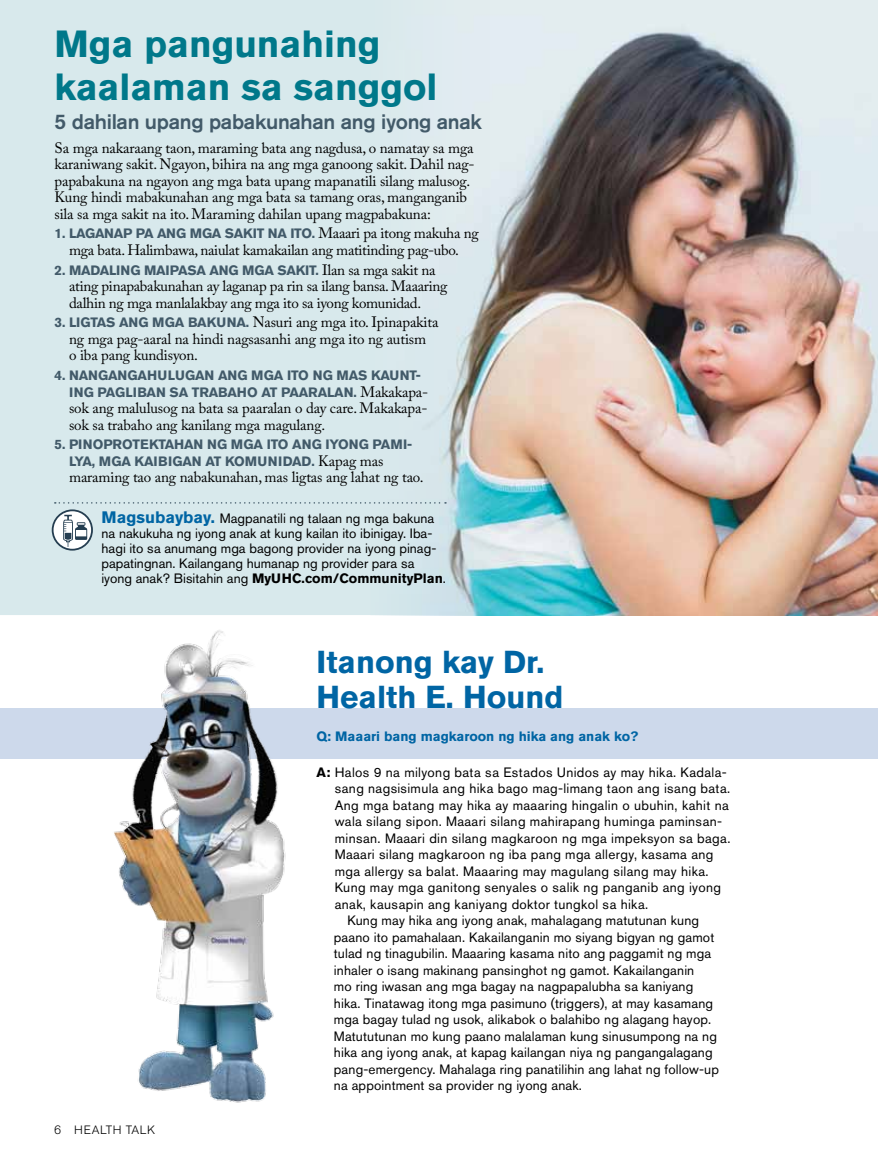
<style>
.page{position:relative;width:878px;height:1161px;background:#fff}
.page>*{position:absolute;margin:0;border:0;box-sizing:border-box;transform-origin:0 0}
.t1{font:700 37.5px/43.5px "Akzidenz Grotesk BE";color:#00788a}
.t2{font:700 31.5px/34.5px "Akzidenz Grotesk BE";color:#0065a4}
.t3{font:500 21px "Akzidenz Grotesk BE";letter-spacing:-.015em;color:#425a69}
.t4{font:15px/16.5px "Adobe Caslon Pro";letter-spacing:-.01em;color:#000}
.t5{font:13.5px/15px "Akzidenz Grotesk BE";letter-spacing:.01em;color:#000}
.t6{font:700 13.5px/16.5px "Akzidenz Grotesk BE";letter-spacing:-.01em;color:#425a69}
.t7{font:700 13.5px "Akzidenz Grotesk BE";color:#0065a4}
.t8{font:300 12px "Akzidenz Grotesk BE";letter-spacing:.05em;color:#000}
.s1{font-family:"Akzidenz Grotesk BE";font-weight:700;font-size:13.5px;color:#425a69}
.s2{font-family:"Adobe Caslon Pro";font-weight:400;font-size:15px;color:#000}
.s3{font-weight:700;font-size:16.5px;color:#0065a4}
.s4{font-weight:700}
</style>
<div class="page">
<div style="left:0;top:0;width:370px;height:615px;background:#d8e9ec"></div>
<img style="left:370px;top:0;width:508px;height:615px">
<div style="left:0;top:708px;width:878px;height:51px;background:#cdd9eb"></div>
<img style="left:114px;top:630px;width:172px;height:473px">
<svg style="left:52px;top:502px;width:394px;height:49px;background:#d3e4e7"></svg>
<h1 class="t1" style="left:55px;top:22px;width:384px">Mga pangunahing kaalaman sa sanggol</h1>
<h3 class="t3" style="left:55px;top:109px;width:429px">5 dahilan upang pabakunahan ang iyong anak</h3>
<p class="t4" style="left:55px;top:139px;width:421px">Sa mga nakaraang taon, maraming bata ang nagdusa, o namatay sa mga karaniwang sakit. Ngayon, bihira na ang mga ganoong sakit. Dahil nag&shy;papabakuna na ngayon ang mga bata upang mapanatili silang malusog.<br>Kung hindi mabakunahan ang mga bata sa tamang oras, manganganib sila sa mga sakit na ito. Maraming dahilan upang magpabakuna:</p>
<p class="t6" style="left:55px;top:226px;width:51px">1. LAGANA</p>
<p class="t4" style="left:69px;top:225px;width:411px;text-indent:54px"><span class="s1">P PA AN G MGA SAKIT NA ITO.</span> Maaari pa itong makuha ng mga bata. Halimbawa, naiulat kamakailan ang matitinding pag-ubo.</p>
<p class="t6" style="left:55px;top:262px;width:382px">2. MADALIN G MAI PASA AN G MGA SAKIT. <span class="s2">Ilan sa mga sakit na</span></p>
<p class="t4" style="left:69px;top:278px;width:380px">ating pinapabakunahan ay laganap pa rin sa ilang bansa. Maaaring dalhin ng mga manlalakbay ang mga ito sa iyong komunidad.</p>
<p class="t6" style="left:55px;top:315px;width:173px">3. LI GTAS AN G MGA BAKUNA</p>
<p class="t4" style="left:69px;top:314px;width:371px;text-indent:177px"><span class="s1">.</span> Nasuri ang mga ito. Ipinapakita ng mga pag-aaral na hindi nagsasanhi ang mga ito ng autism<br>o iba pang kundisyon.</p>
<p class="t6" style="left:55px;top:367px;width:23px">4. NAN</p>
<p class="t6" style="left:98px;top:367px;width:293px">GAN GAHULUGAN AN G MGA ITO NG MAS KAUN</p>
<p class="t6" style="left:69px;top:367px;width:361px;text-indent:340px">T-<br>IN G PAGLI BAN SA TRABAHO AT PAARALAN . <span class="s2">Makakapa-</span></p>
<p class="t4" style="left:69px;top:400px;width:360px">sok ang malulusog na bata sa paaralan o day care. Makakapa&shy;sok sa trabaho ang kanilang mga magulang.</p>
<p class="t6" style="left:55px;top:436px;width:33px">5. PINO</p>
<p class="t6" style="left:69px;top:436px;width:345px;text-indent:34px">PROTEKTAHAN NG MGA ITO AN G IYON G PAMI-<br>LYA, MGA KAI BI GAN AT KOMUNI</p>
<p class="t4" style="left:69px;top:453px;width:356px;text-indent:214px"><span class="s1">DAD.</span> Kapag mas maraming tao ang nabakunahan, mas ligtas ang lahat ng tao.</p>
<p class="t5" style="left:101px;top:511px;width:346px"><span class="s3">Magsubaybay.</span> Magpanatili ng talaan ng mga bakuna na nakukuha ng iyong anak at kung kailan ito ibinigay. Iba&shy;hagi ito sa anumang mga bagong provider na iyong pinag&shy;papatingnan. Kailangang humanap ng provider para sa iyong anak? Bisitahin ang <span class="s4">MyU HC.com/CommunityPlan</span>.</p>
<p class="t8" style="left:54px;top:1123px;width:103px">6 HEALTH TALK</p>
<h2 class="t2" style="left:316px;top:645px;width:248px">Itanong kay Dr.<br>Health E. Hound</h2>
<p class="t7" style="left:316px;top:728px;width:323px">Q: Maaari bang magkaroon ng hika ang anak ko?</p>
<p class="t5" style="left:316px;top:764px;width:411px"><span class="s4">A:</span> Halos 9 na milyong bata sa Estados Unidos ay may hika. Kadala-</p>
<p class="t5" style="left:335px;top:781px;width:397px">sang nagsisimula ang hika bago mag-limang taon ang isang bata.</p>
<p class="t5" style="left:335px;top:797px;width:395px">Ang mga batang may hika ay maaaring hingalin o ubuhin, kahit na</p>
<p class="t5" style="left:335px;top:814px;width:389px">wala silang sipon. Maaari silang mahirapang huminga paminsan-</p>
<p class="t5" style="left:335px;top:830px;width:397px">minsan. Maaari din silang magkaroon ng mga impeksyon sa baga.</p>
<p class="t5" style="left:335px;top:847px;width:380px">Maaari silang magkaroon ng iba pang mga allergy, kasama ang</p>
<p class="t5" style="left:335px;top:863px;width:375px">mga allergy sa balat. Maaaring may magulang silang may hika.</p>
<p class="t5" style="left:335px;top:880px;width:388px">Kung may mga ganitong senyales o salik ng panganib ang iyong</p>
<p class="t5" style="left:335px;top:896px;width:315px">anak, kausapin ang kaniyang doktor tungkol sa hika.</p>
<p class="t5" style="left:347px;top:913px;width:353px">Kung may hika ang iyong anak, mahalagang matutunan kung</p>
<p class="t5" style="left:334px;top:929px;width:382px">paano ito pamahalaan. Kakailanganin mo siyang bigyan ng gamot</p>
<p class="t5" style="left:334px;top:946px;width:379px">tulad ng tinagubilin. Maaaring kasama nito ang paggamit ng mga</p>
<p class="t5" style="left:334px;top:962px;width:362px">inhaler o isang makinang pansinghot ng gamot. Kakailanganin</p>
<p class="t5" style="left:334px;top:979px;width:361px">mo ring iwasan ang mga bagay na nagpapalubha sa kaniyang</p>
<p class="t5" style="left:334px;top:995px;width:381px">hika. Tinatawag itong mga pasimuno (triggers), at may kasamang</p>
<p class="t5" style="left:334px;top:1012px;width:379px">mga bagay tulad ng usok, alikabok o balahibo ng alagang hayop.</p>
<p class="t5" style="left:334px;top:1028px;width:384px">Matututunan mo kung paano malalaman kung sinusumpong na ng</p>
<p class="t5" style="left:334px;top:1045px;width:380px">hika ang iyong anak, at kapag kailangan niya ng pangangalagang</p>
<p class="t5" style="left:334px;top:1061px;width:386px">pang-emergency. Mahalaga ring panatilihin ang lahat ng follow-up</p>
<p class="t5" style="left:334px;top:1078px;width:249px">na appointment sa provider ng iyong anak.</p>
</div>
